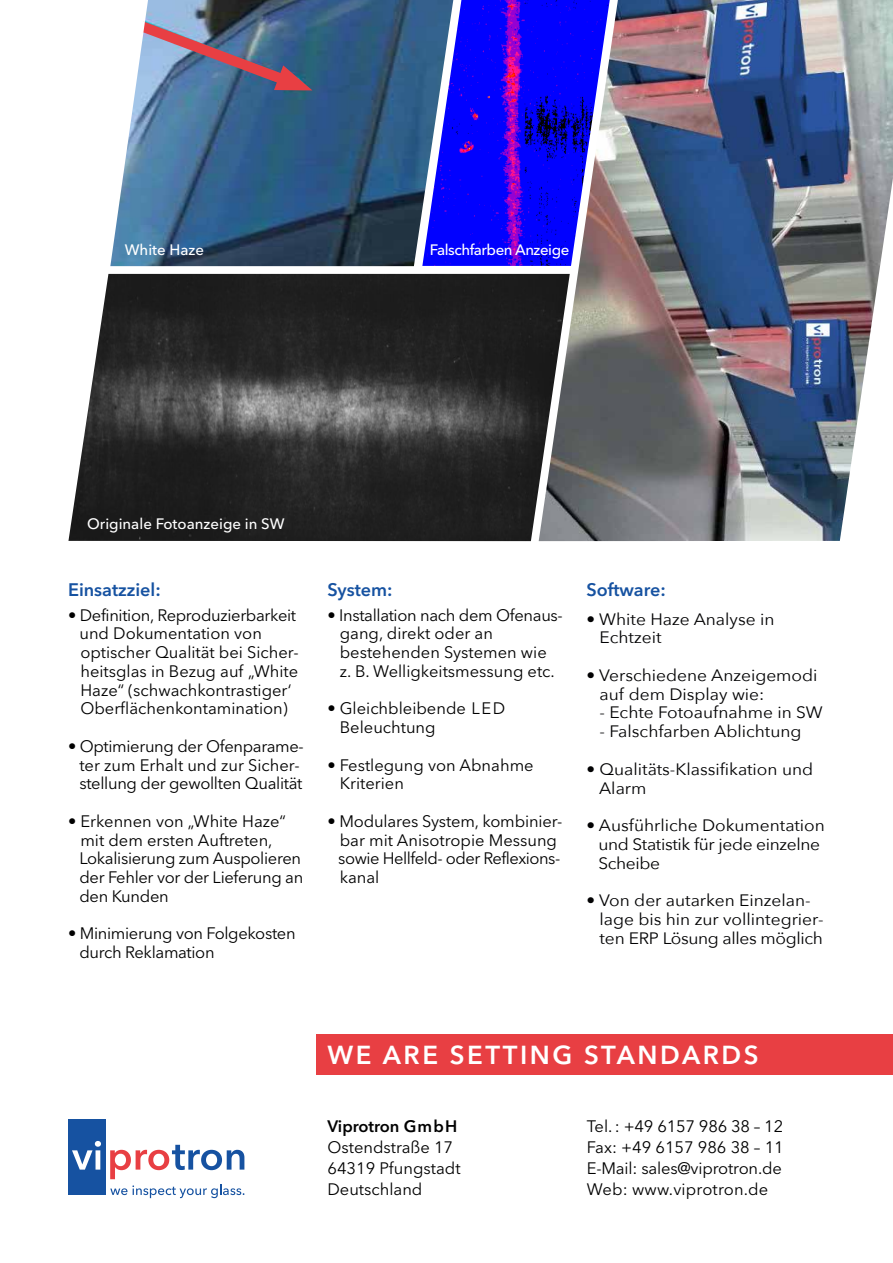
<style>
.page{position:relative;width:893px;height:1263px;background:#fff}
.page>*{position:absolute;margin:0;border:0;box-sizing:border-box;transform-origin:0 0}
.t1{font:600 25.8px "Avenir Next LT Pro";letter-spacing:.1em;color:#fff}
.t2{font:600 18px "Avenir Next LT Pro";color:#1652a1}
.t3{font:16.5px/18.8px "Avenir Next LT Pro";color:#000}
.t4{font:16.5px/18.8px "Avenir Next LT Pro";letter-spacing:-.02em;color:#000}
.t5{font:16.5px/18.8px "Avenir Next";color:#020203;scale:1.05 1}
.t6{font:16.5px/18.8px "Avenir Next";letter-spacing:-.02em;color:#020203;scale:1.05 1}
.t7{font:600 16.5px "Avenir Next LT Pro";color:#000}
.t8{font:500 15px "Avenir Next LT Pro";color:#fff}
.t9{font:500 15px "Avenir Next LT Pro";letter-spacing:-.03em;color:#fff}
</style>
<div class="page">
<img style="left:453px;top:0;width:86px;height:266px">
<img style="left:539px;top:0;width:354px;height:541px">
<img style="left:110px;top:0;width:343px;height:266px">
<img style="left:128px;top:13px;width:184px;height:83px">
<img style="left:68px;top:274px;width:502px;height:267px">
<div style="left:317px;top:1034px;width:576px;height:41px;background:#e83f43"></div>
<div style="left:68px;top:1119px;width:38px;height:76px;background:#1652a1"></div>
<svg style="left:110px;top:1185px;width:134px;height:13px"></svg>
<svg style="left:72px;top:1141px;width:29px;height:28px"></svg>
<svg style="left:110px;top:1145px;width:134px;height:34px"></svg>
<p class="t8" style="left:125px;top:241px;width:81px">White Haze</p>
<p class="t9" style="left:430px;top:240px;width:141px">Falschfarben Anzeige</p>
<p class="t8" style="left:87px;top:515px;width:199px">Originale Fotoanzeige in SW</p>
<p class="t2" style="left:68px;top:579px;width:94px">Einsatzziel:</p>
<p class="t2" style="left:327px;top:579px;width:67px">System:</p>
<p class="t2" style="left:586px;top:579px;width:81px">Software:</p>
<p class="t3" style="left:79px;top:606px;width:221px;text-indent:-11px">• Definition, Reproduzierbarkeit und Dokumentation von optischer Qualität bei Sicher&shy;heitsglas in Bezug auf „White<br>Haze“ (schwachkontrastiger‘<br>Oberflächenkontamination)</p>
<p class="t4" style="left:68px;top:737px;width:237px;text-align:center">• Optimierung der Ofenparame&shy;ter zum Erhalt und zur Sicher&shy;stellung der gewollten Qualität</p>
<p class="t4" style="left:79px;top:812px;width:225px;text-indent:-11px">• Erkennen von „White Haze“ mit dem ersten Auftreten,<br>Lokalisierung zum Auspolieren der Fehler vor der Lieferung an den Kunden</p>
<p class="t4" style="left:79px;top:924px;width:218px;text-indent:-11px">• Minimierung von Folgekosten durch Reklamation</p>
<p class="t3" style="left:340px;top:605px;width:225px;text-indent:-12px">• Installation nach dem Ofenaus&shy;gang, direkt oder an bestehenden Systemen wie<br>z. B. Welligkeitsmessung etc.</p>
<p class="t3" style="left:340px;top:699px;width:167px;text-indent:-12px">• Gleichbleibende LED<br>Beleuchtung</p>
<p class="t3" style="left:340px;top:755px;width:195px;text-indent:-12px">• Festlegung von Abnahme<br>Kriterien</p>
<p class="t3" style="left:338px;top:812px;width:226px;text-indent:-11px">• Modulares System, kombinier&shy;bar mit Anisotropie Messung sowie Hellfeld- oder Reflexions&shy;kanal</p>
<p class="t5" style="left:599px;top:609px;width:168px;text-indent:-13px">• White Haze Analyse in<br>Echtzeit</p>
<p class="t5" style="left:599px;top:665px;width:209px;text-indent:-13px">• Verschiedene Anzeigemodi auf dem Display wie:</p>
<p class="t5" style="left:599px;top:703px;width:214px">- Echte Fotoaufnahme in SW</p>
<p class="t5" style="left:599px;top:721px;width:194px">- Falschfarben Ablichtung</p>
<p class="t5" style="left:599px;top:759px;width:205px;text-indent:-13px">• Qualitäts-Klassifikation und<br>Alarm</p>
<p class="t6" style="left:598px;top:815px;width:217px;text-indent:-12px">• Ausführliche Dokumentation und Statistik für jede einzelne<br>Scheibe</p>
<p class="t5" style="left:599px;top:890px;width:215px;text-indent:-13px">• Von der autarken Einzelan&shy;lage bis hin zur vollintegrier&shy;ten ERP Lösung alles möglich</p>
<h1 class="t1" style="left:327px;top:1039px;width:433px">WE ARE SETTING STANDARDS</h1>
<p class="t7" style="left:327px;top:1116px;width:132px">Viprotron GmbH</p>
<p class="t3" style="left:327px;top:1137px;width:135px;line-height:21px">Ostendstraße 17<br>64319 Pfungstadt<br>Deutschland</p>
<p class="t3" style="left:587px;top:1116px;width:198px;line-height:21px;text-align:justify">Tel. : +49 6157 986 38 – 12<br>Fax: +49 6157 986 38 – 11<br>E-Mail: sales@viprotron.de Web: www.viprotron.de</p>
</div>
